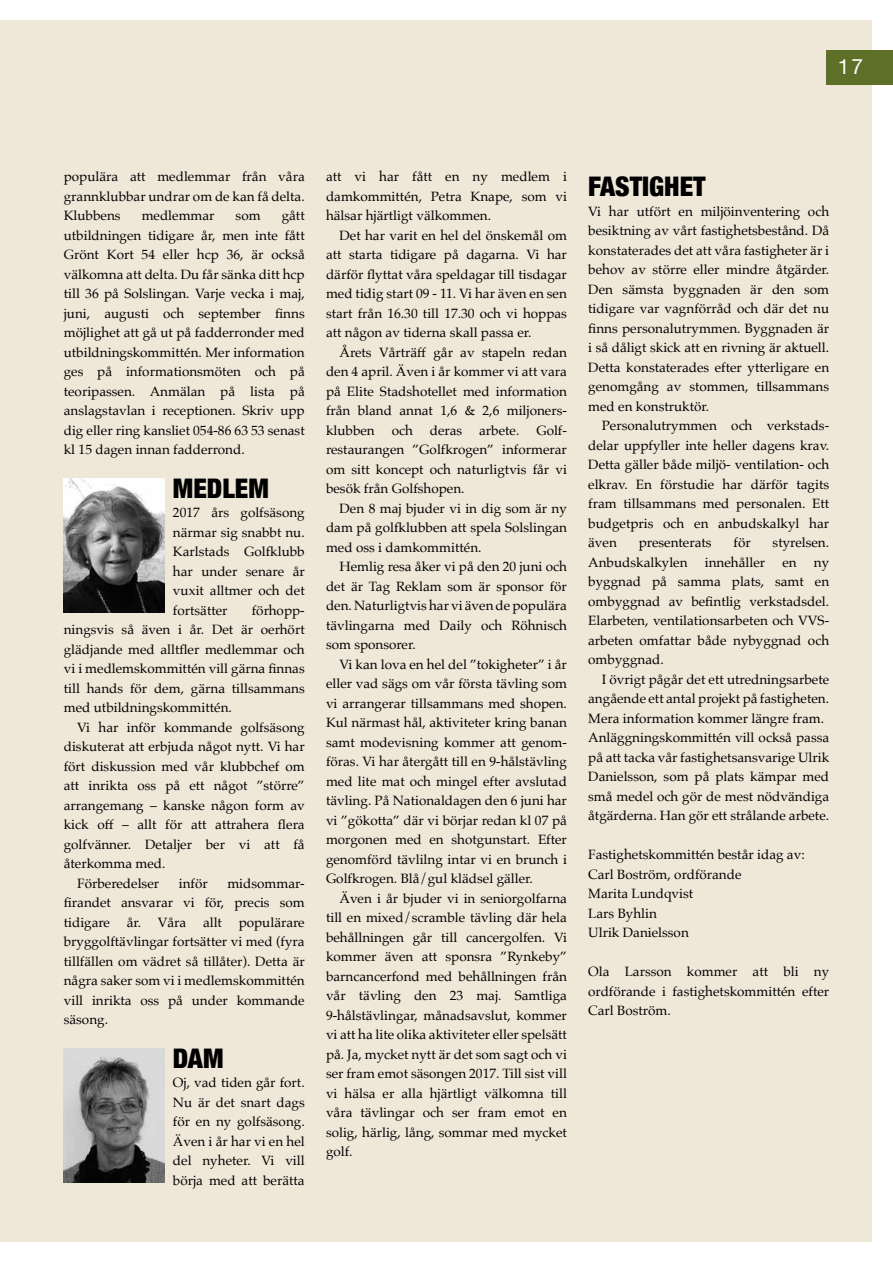
<style>
.page{position:relative;width:893px;height:1263px;background:#fff}
.page>*{position:absolute;margin:0;border:0;box-sizing:border-box;transform-origin:0 0}
.t1{font:900 condensed 27px "Helvetica Neue";color:#000}
.t2{font:21px "Helvetica Neue";color:#fff}
.t3{font:13.5px/19.5px "Palatino";color:#000;text-align:justify}
</style>
<div class="page">
<div style="left:0;top:20px;width:872px;height:1222px;background:#efe8d9"></div>
<div style="left:826px;top:51px;width:67px;height:34px;background:#5e6f28"></div>
<img style="left:64px;top:1048px;width:100px;height:135px">
<img style="left:64px;top:479px;width:100px;height:134px">
<h2 class="t2" style="left:838px;top:52px;width:27px">17</h2>
<p class="t3" style="left:64px;top:167px;width:242px">populära att medlemmar från våra grannklubbar undrar om de kan få delta.<br>Klubbens</p>
<p class="t3" style="left:142px;top:206px;width:74px">medlemmar</p>
<p class="t3" style="left:236px;top:206px;width:27px">som</p>
<p class="t3" style="left:64px;top:206px;width:242px;text-indent:218px">gått utbildningen tidigare år, men inte fått Grönt Kort 54 eller hcp 36, är också välkomna att delta. Du får sänka ditt hcp till 36 på Solslingan. Varje vecka i maj, juni, augusti och september finns möjlighet att gå ut på fadderronder med utbildningskommittén. Mer information ges på informationsmöten och på teoripassen. Anmälan på lista på anslagstavlan i receptionen. Skriv upp dig eller ring kansliet 054-86 63 53 senast kl 15 dagen innan fadderrond.</p>
<h1 class="t1" style="left:173px;top:466px;width:97px">MEDLEM</h1>
<p class="t3" style="left:173px;top:503px;width:133px">2017 års golfsäsong närmar sig snabbt nu.<br>Karlstads Golfklubb har under senare år vuxit alltmer och det fortsätter</p>
<p class="t3" style="left:64px;top:600px;width:242px;text-indent:188px">förhopp&shy;ningsvis så även i år. Det är oerhört glädjande med alltfler medlemmar och vi i medlemskommittén vill gärna finnas till hands för dem, gärna tillsammans med utbildningskommittén.</p>
<p class="t3" style="left:77px;top:717px;width:229px">Vi har inför kommande golfsäsong</p>
<p class="t3" style="left:64px;top:737px;width:242px">diskuterat att erbjuda något nytt. Vi har</p>
<p class="t3" style="left:64px;top:756px;width:242px">fört diskussion med vår klubbchef om</p>
<p class="t3" style="left:64px;top:776px;width:242px">att inrikta oss på ett något ”större”</p>
<p class="t3" style="left:64px;top:795px;width:242px">arrangemang – kanske någon form av</p>
<p class="t3" style="left:64px;top:815px;width:242px">kick off – allt för att attrahera flera</p>
<p class="t3" style="left:64px;top:834px;width:242px">golfvänner. Detaljer ber vi att få</p>
<p class="t3" style="left:64px;top:854px;width:103px">återkomma med.</p>
<p class="t3" style="left:77px;top:873px;width:83px">Förberedelser</p>
<p class="t3" style="left:179px;top:873px;width:30px">inför</p>
<p class="t3" style="left:64px;top:873px;width:242px;text-indent:164px">midsommar&shy;firandet ansvarar vi för, precis som tidigare år. Våra allt populärare bryggolftävlingar fortsätter vi med (fyra tillfällen om vädret så tillåter). Detta är några saker som vi i medlemskommittén vill inrikta oss på under kommande säsong.</p>
<h1 class="t1" style="left:173px;top:1036px;width:52px">DAM</h1>
<p class="t3" style="left:173px;top:1073px;width:133px">Oj, vad tiden går fort.<br>Nu är det snart dags för en ny golfsäsong.<br>Även i år har vi en hel del nyheter. Vi vill börja med att berätta</p>
<p class="t3" style="left:326px;top:167px;width:242px">att vi har fått en ny medlem i damkommittén, Petra Knape, som vi hälsar hjärtligt välkommen.</p>
<p class="t3" style="left:326px;top:225px;width:242px;text-indent:14px">Det har varit en hel del önskemål om att starta tidigare på dagarna. Vi har därför flyttat våra speldagar till tisdagar med tidig start 09 - 11. Vi har även en sen start från 16.30 till 17.30 och vi hoppas att någon av tiderna skall passa er.</p>
<p class="t3" style="left:326px;top:342px;width:242px;text-indent:14px">Årets Vårträff går av stapeln redan den 4 april. Även i år kommer vi att vara på Elite Stadshotellet med information från bland annat 1,6 &amp; 2,6 miljoners&shy;klubben</p>
<p class="t3" style="left:392px;top:420px;width:23px">och</p>
<p class="t3" style="left:430px;top:420px;width:34px">deras</p>
<p class="t3" style="left:479px;top:420px;width:42px">arbete.</p>
<p class="t3" style="left:326px;top:420px;width:242px;text-indent:210px">Golf&shy;restaurangen ”Golfkrogen” informerar om sitt koncept och naturligtvis får vi besök från Golfshopen.</p>
<p class="t3" style="left:326px;top:498px;width:242px;text-indent:14px">Den 8 maj bjuder vi in dig som är ny dam på golfklubben att spela Solslingan med oss i damkommittén.</p>
<p class="t3" style="left:326px;top:557px;width:242px;text-indent:14px">Hemlig resa åker vi på den 20 juni och det är Tag Reklam som är sponsor för den. Naturligtvis har vi även de populära tävlingarna med Daily och Röhnisch som sponsorer.</p>
<p class="t3" style="left:326px;top:654px;width:242px;text-indent:14px">Vi kan lova en hel del ”tokigheter” i år eller vad sägs om vår första tävling som vi arrangerar tillsammans med shopen.<br>Kul närmast hål, aktiviteter kring banan samt modevisning kommer att genom&shy;föras. Vi har återgått till en 9-hålstävling med lite mat och mingel efter avslutad tävling. På Nationaldagen den 6 juni har vi ”gökotta” där vi börjar redan kl 07 på morgonen med en shotgunstart. Efter genomförd tävlilng intar vi en brunch i Golfkrogen. Blå/gul klädsel gäller.</p>
<p class="t3" style="left:326px;top:888px;width:242px;text-indent:14px">Även i år bjuder vi in seniorgolfarna till en mixed/scramble tävling där hela behållningen går till cancergolfen. Vi kommer även att sponsra ”Rynkeby” barncancerfond med behållningen från vår tävling den 23 maj. Samtliga 9-hålstävlingar, månadsavslut, kommer vi att ha lite olika aktiviteter eller spelsätt på. Ja, mycket nytt är det som sagt och vi ser fram emot säsongen 2017. Till sist vill vi hälsa er alla hjärtligt välkomna till våra tävlingar och ser fram emot en solig, härlig, lång, sommar med mycket golf.</p>
<h1 class="t1" style="left:588px;top:164px;width:119px">FASTIGHET</h1>
<p class="t3" style="left:588px;top:201px;width:242px">Vi har utfört en miljöinventering och besiktning av vårt fastighetsbestånd. Då konstaterades det att våra fastigheter är i behov av större eller mindre åtgärder.<br>Den sämsta byggnaden är den som tidigare var vagnförråd och där det nu finns personalutrymmen. Byggnaden är i så dåligt skick att en rivning är aktuell.<br>Detta konstaterades efter ytterligare en genomgång av stommen, tillsammans med en konstruktör.</p>
<p class="t3" style="left:588px;top:416px;width:242px;text-indent:14px">Personalutrymmen och verkstads&shy;delar uppfyller inte heller dagens krav.<br>Detta gäller både miljö- ventilation- och elkrav. En förstudie har därför tagits fram tillsammans med personalen. Ett budgetpris och en anbudskalkyl har även</p>
<p class="t3" style="left:639px;top:533px;width:74px">presenterats</p>
<p class="t3" style="left:733px;top:533px;width:19px">för</p>
<p class="t3" style="left:773px;top:533px;width:58px">styrelsen.</p>
<p class="t3" style="left:588px;top:552px;width:101px">Anbudskalkylen</p>
<p class="t3" style="left:705px;top:552px;width:62px">innehåller</p>
<p class="t3" style="left:782px;top:552px;width:16px">en</p>
<p class="t3" style="left:588px;top:552px;width:242px;text-indent:226px">ny byggnad på samma plats, samt en ombyggnad av befintlig verkstadsdel.<br>Elarbeten, ventilationsarbeten och VVS&shy;arbeten omfattar både nybyggnad och ombyggnad.</p>
<p class="t3" style="left:588px;top:669px;width:242px;text-align:left;text-indent:14px">I övrigt pågår det ett utredningsarbete angående ett antal projekt på fastigheten.<br>Mera information kommer längre fram.<br>Anläggningskommittén vill också passa på att tacka vår fastighetsansvarige Ulrik Danielsson, som på plats kämpar med små medel och gör de mest nödvändiga åtgärderna. Han gör ett strålande arbete.</p>
<p class="t3" style="left:588px;top:845px;width:218px;text-align:left">Fastighetskommittén består idag av:<br>Carl Boström, ordförande<br>Marita Lundqvist<br>Lars Byhlin<br>Ulrik Danielsson</p>
<p class="t3" style="left:588px;top:962px;width:242px">Ola Larsson kommer att bli ny ordförande i fastighetskommittén efter Carl Boström.</p>
</div>
